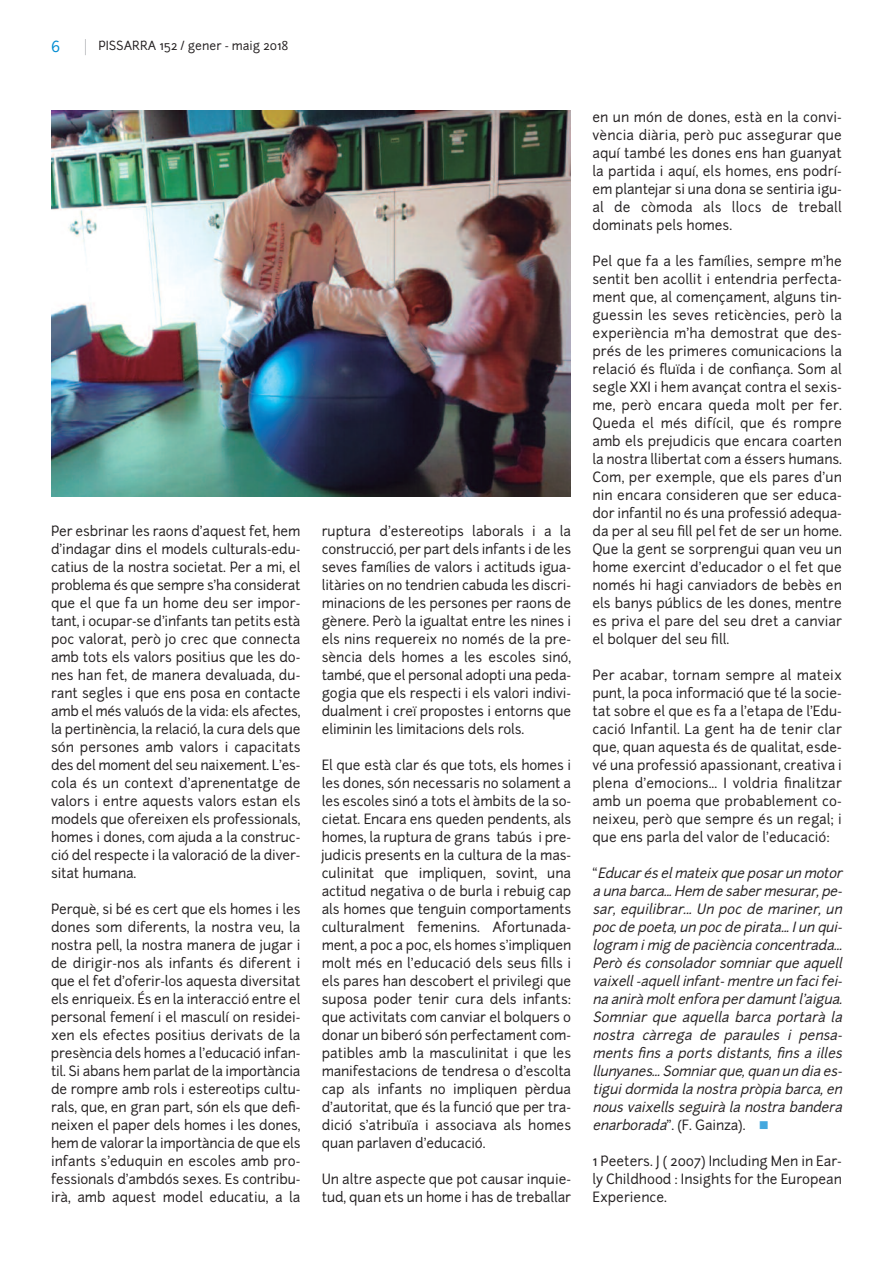
<style>
.page{position:relative;width:893px;height:1263px;background:#fff}
.page>*{position:absolute;margin:0;border:0;box-sizing:border-box;transform-origin:0 0}
.t1{font:15px "Junction";color:#008cd2}
.t2{font:13.5px/18px "Junction";color:#231f20;text-align:justify}
.t3{font:italic 13.5px/18px "Junction";letter-spacing:-.01em;color:#231f20}
.t4{font:12px "Junction";color:#231f20}
.s1{font-style:normal}
.s2{color:#44a8de}
</style>
<div class="page">
<svg style="left:85px;top:39px;width:1px;height:16px"></svg>
<img style="left:51px;top:111px;width:520px;height:386px">
<p class="t1" style="left:51px;top:38px;width:11px">6</p>
<p class="t4" style="left:98px;top:38px;width:191px">PISSARRA 152 / gener - maig 2018</p>
<p class="t2" style="left:51px;top:522px;width:251px">Per esbrinar les raons d’aquest fet, hem d’indagar dins el models culturals-edu&shy;catius de la nostra societat. Per a mi, el problema és que sempre s’ha considerat que el que fa un home deu ser impor&shy;tant, i ocupar-se d’infants tan petits està poc valorat, però jo crec que connecta amb tots els valors positius que les do&shy;nes han fet, de manera devaluada, du&shy;rant segles i que ens posa en contacte amb el més valuós de la vida: els afectes, la pertinència, la relació, la cura dels que són persones amb valors i capacitats des del moment del seu naixement. L’es&shy;cola és un context d’aprenentatge de valors i entre aquests valors estan els models que ofereixen els professionals, homes i dones, com ajuda a la construc&shy;ció del respecte i la valoració de la diver&shy;sitat humana.</p>
<p class="t2" style="left:51px;top:900px;width:251px">Perquè, si bé es cert que els homes i les dones som diferents, la nostra veu, la nostra pell, la nostra manera de jugar i de dirigir-nos als infants és diferent i que el fet d’oferir-los aquesta diversitat els enriqueix. És en la interacció entre el personal femení i el masculí on residei&shy;xen els efectes positius derivats de la presència dels homes a l’educació infan&shy;til. Si abans hem parlat de la importància de rompre amb rols i estereotips cultu&shy;rals, que, en gran part, són els que defi&shy;neixen el paper dels homes i les dones, hem de valorar la importància de que els infants s’eduquin en escoles amb pro&shy;fessionals d’ambdós sexes. Es contribu&shy;irà, amb aquest model educatiu, a la</p>
<p class="t2" style="left:322px;top:522px;width:251px">ruptura d’estereotips laborals i a la construcció, per part dels infants i de les seves famílies de valors i actituds igua&shy;litàries on no tendrien cabuda les discri&shy;minacions de les persones per raons de gènere. Però la igualtat entre les nines i els nins requereix no només de la pre&shy;sència dels homes a les escoles sinó, també, que el personal adopti una peda&shy;gogia que els respecti i els valori indivi&shy;dualment i creï propostes i entorns que eliminin les limitacions dels rols.</p>
<p class="t2" style="left:322px;top:756px;width:251px">El que està clar és que tots, els homes i les dones, són necessaris no solament a les escoles sinó a tots el àmbits de la so&shy;cietat. Encara ens queden pendents, als homes, la ruptura de grans tabús i pre&shy;judicis presents en la cultura de la mas&shy;culinitat que impliquen, sovint, una actitud negativa o de burla i rebuig cap als homes que tenguin comportaments culturalment femenins. Afortunada&shy;ment, a poc a poc, els homes s’impliquen molt més en l’educació dels seus fills i els pares han descobert el privilegi que suposa poder tenir cura dels infants: que activitats com canviar el bolquers o donar un biberó són perfectament com&shy;patibles amb la masculinitat i que les manifestacions de tendresa o d’escolta cap als infants no impliquen pèrdua d’autoritat, que és la funció que per tra&shy;dició s’atribuïa i associava als homes quan parlaven d’educació.</p>
<p class="t2" style="left:322px;top:1170px;width:251px">Un altre aspecte que pot causar inquie&shy;tud, quan ets un home i has de treballar</p>
<p class="t2" style="left:592px;top:108px;width:251px">en un món de dones, està en la convi&shy;vència diària, però puc assegurar que aquí també les dones ens han guanyat la partida i aquí, els homes, ens podrí&shy;em plantejar si una dona se sentiria igu&shy;al de còmoda als llocs de treball dominats pels homes.</p>
<p class="t2" style="left:592px;top:252px;width:251px">Pel que fa a les famílies, sempre m’he sentit ben acollit i entendria perfecta&shy;ment que, al començament, alguns tin&shy;guessin les seves reticències, però la experiència m’ha demostrat que des&shy;prés de les primeres comunicacions la relació és fluïda i de confiança. Som al segle XXI i hem avançat contra el sexis&shy;me, però encara queda molt per fer.<br>Queda el més difícil, que és rompre amb els prejudicis que encara coarten la nostra llibertat com a éssers humans.<br>Com, per exemple, que els pares d’un nin encara consideren que ser educa&shy;dor infantil no és una professió adequa&shy;da per al seu fill pel fet de ser un home.<br>Que la gent se sorprengui quan veu un home exercint d’educador o el fet que només hi hagi canviadors de bebès en els banys públics de les dones, mentre es priva el pare del seu dret a canviar el bolquer del seu fill.</p>
<p class="t2" style="left:592px;top:666px;width:251px">Per acabar, tornam sempre al mateix punt, la poca informació que té la socie&shy;tat sobre el que es fa a l’etapa de l’Edu&shy;cació Infantil. La gent ha de tenir clar que, quan aquesta és de qualitat, esde&shy;vé una professió apassionant, creativa i plena d’emocions... I voldria finalitzar amb un poema que probablement co&shy;neixeu, però que sempre és un regal; i que ens parla del valor de l’educació:</p>
<p class="t3" style="left:592px;top:864px;width:253px"><span class="s1">“</span> Educar és el mateix que posar un motor a una barca... Hem de saber mesurar, pe&shy;sar, equilibrar... Un poc de mariner, un poc de poeta, un poc de pirata... I un qui&shy;logram i mig de paciència concentrada...<br>Però és consolador somniar que aquell vaixell -aquell infant- mentre un faci fei&shy;na anirà molt enfora per damunt l’aigua.<br>Somniar que aquella barca portarà la nostra càrrega de paraules i pensa&shy;ments fins a ports distants, fins a illes llunyanes... Somniar que, quan un dia es&shy;tiguidormidalanostrapròpiabarca,en nous vaixells seguirà la nostra bandera enarborada<span class="s1">”. (F. Gainza).</span> <span class="s2">■</span></p>
<p class="t2" style="left:592px;top:1152px;width:251px">1 Peeters. J ( 2007) Including Men in Ear&shy;ly Childhood : Insights for the European Experience.</p>
</div>
